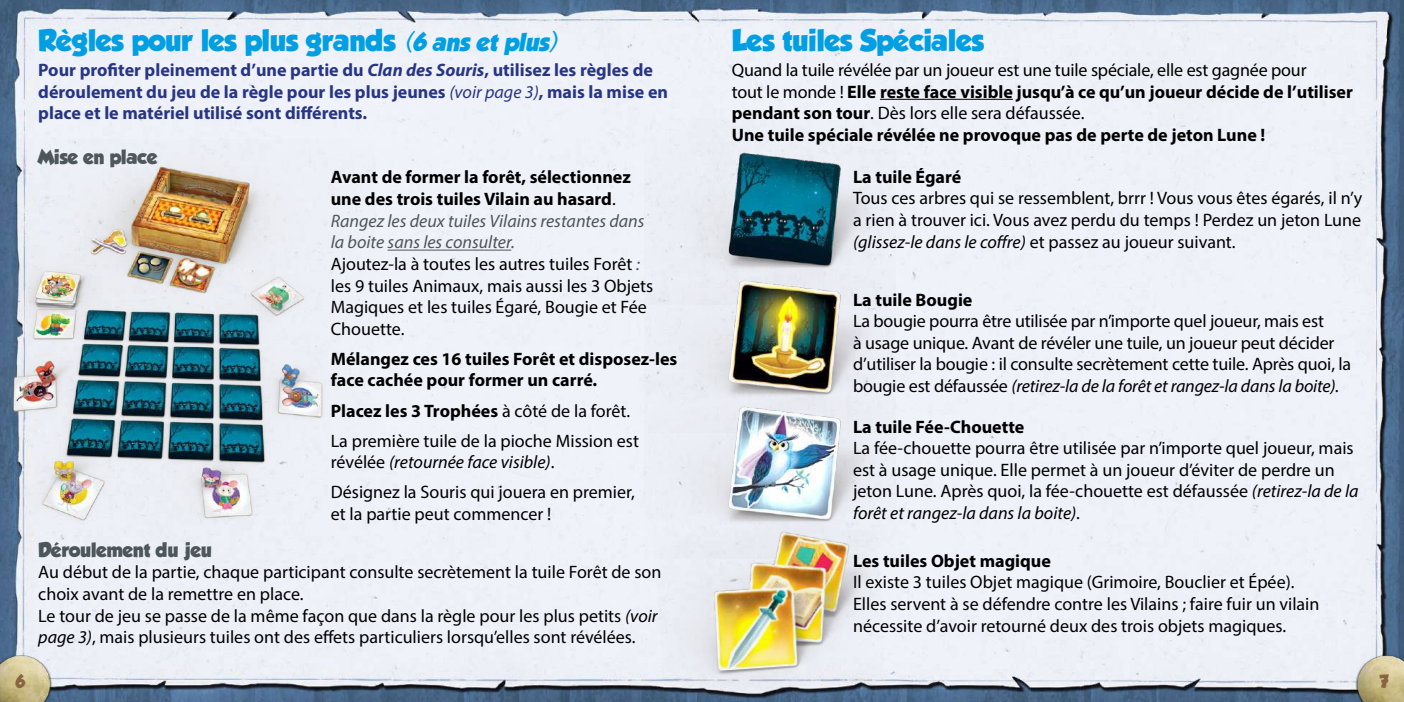
<style>
.page{position:relative;width:1404px;height:702px;background:#fff}
.page>*{position:absolute;margin:0;border:0;box-sizing:border-box;transform-origin:0 0}
.t1{font:27px "GROBOLD";color:#009fe3}
.t2{font:18px/21.6px "Myriad Pro";color:#000}
.t3{font:700 18px/21.6px "Myriad Pro";color:#000}
.t4{font:700 18px/21.6px "Myriad Pro";color:#283583}
.t5{font:18px "GROBOLD";color:#4c565b}
.t6{font:16.5px "GROBOLD";color:#896443}
.s1{font-style:italic;font-size:22.5px}
.s2{font-style:italic}
.s3{font-weight:400;font-style:italic}
.s4{font-weight:700}
.s5{font-style:italic;color:#4c565b}
.s6{font-weight:400}
</style>
<div class="page">
<img style="left:0;top:0;width:1403px;height:702px">
<img style="left:1345px;top:643px;width:58px;height:59px">
<img style="left:0;top:643px;width:61px;height:59px">
<img style="left:644px;top:119px;width:251px;height:128px">
<img style="left:644px;top:247px;width:251px;height:126px">
<img style="left:644px;top:373px;width:251px;height:185px">
<img style="left:653px;top:517px;width:233px;height:179px">
<hr style="left:387px;top:250px;width:124px;height:1px;background:#4c565b">
<hr style="left:880px;top:99px;width:132px;height:1px;background:#000">
<img style="left:0;top:140px;width:375px;height:422px">
<h1 class="t1" style="left:38px;top:25px;width:525px">Règles pour les plus grands <span class="s1">(6 ans et plus)</span></h1>
<h1 class="t1" style="left:731px;top:25px;width:253px">Les tuiles Spéciales</h1>
<p class="t4" style="left:38px;top:58px;width:631px">Pour profiter pleinement d’une partie du <span class="s2">Clan des Souris</span>, utilisez les règles de déroulement du jeu de la règle pour les plus jeunes <span class="s3">(voir page 3)</span>, mais la mise en place et le matériel utilisé sont différents.</p>
<p class="t5" style="left:38px;top:146px;width:120px">Mise en place</p>
<p class="t2" style="left:331px;top:166px;width:324px"><span class="s4">Avant de former la forêt, sélectionnez une des trois tuiles Vilain au hasard</span>.<br><span class="s5">Rangez les deux tuiles Vilains restantes dans la boite sans les consulter.<br></span>Ajoutez-la à toutes les autres tuiles Forêt <span class="s5">: </span>les 9 tuiles Animaux, mais aussi les 3 Objets Magiques et les tuiles Égaré, Bougie et Fée Chouette.</p>
<p class="t3" style="left:331px;top:347px;width:348px">Mélangez ces 16 tuiles Forêt et disposez-les face cachée pour former un carré.</p>
<p class="t2" style="left:331px;top:395px;width:310px;line-height:30.2px"><span class="s4">Placez les 3 Trophées</span> à côté de la forêt.<br>La première tuile de la pioche Mission est</p>
<p class="t2" style="left:331px;top:447px;width:305px;line-height:30.2px">révélée <span class="s2">(retournée face visible)</span>.<br>Désignez la Souris qui jouera en premier,</p>
<p class="t2" style="left:331px;top:503px;width:222px">et la partie peut commencer !</p>
<p class="t5" style="left:38px;top:539px;width:175px">Déroulement du jeu</p>
<p class="t2" style="left:38px;top:561px;width:624px">Au début de la partie, chaque participant consulte secrètement la tuile Forêt de son choix avant de la remettre en place.<br>Le tour de jeu se passe de la même façon que dans la règle pour les plus petits <span class="s2">(voir page 3)</span>, mais plusieurs tuiles ont des effets particuliers lorsqu’elles sont révélées.</p>
<p class="t3" style="left:731px;top:58px;width:622px"><span class="s6">Quand la tuile révélée par un joueur est une tuile spéciale, elle est gagnée pour<br>tout le monde !</span> Elle reste face visible jusqu’à ce qu’un joueur décide de l’utiliser pendant son tour<span class="s6">. Dès lors elle sera défaussée.<br></span>Une tuile spéciale révélée ne provoque pas de perte de jeton Lune !</p>
<p class="t3" style="left:853px;top:165px;width:110px">La tuile Égaré</p>
<p class="t2" style="left:853px;top:187px;width:510px;text-align:justify">Tous ces arbres qui se ressemblent, brrr ! Vous vous êtes égarés, il n’y a rien à trouver ici. Vous avez perdu du temps ! Perdez un jeton Lune <span class="s2">(glissez-le dans le coffre)</span> et passez au joueur suivant.</p>
<p class="t3" style="left:853px;top:288px;width:121px">La tuile Bougie</p>
<p class="t2" style="left:853px;top:310px;width:499px">La bougie pourra être utilisée par n’importe quel joueur, mais est<br>à usage unique. Avant de révéler une tuile, un joueur peut décider d’utiliser la bougie : il consulte secrètement cette tuile. Après quoi, la bougie est défaussée <span class="s2">(retirez-la de la forêt et rangez-la dans la boite).</span></p>
<p class="t3" style="left:853px;top:415px;width:173px">La tuile Fée-Chouette</p>
<p class="t2" style="left:853px;top:437px;width:507px">La fée-chouette pourra être utilisée par n’importe quel joueur, mais est à usage unique. Elle permet à un joueur d’éviter de perdre un jeton Lune. Après quoi, la fée-chouette est défaussée <span class="s2">(retirez-la de la forêt et rangez-la dans la boite)</span>.</p>
<p class="t3" style="left:853px;top:549px;width:199px">Les tuiles Objet magique</p>
<p class="t2" style="left:853px;top:571px;width:468px">Il existe 3 tuiles Objet magique (Grimoire, Bouclier et Épée).<br>Elles servent à se défendre contre les Vilains ; faire fuir un vilain nécessite d’avoir retourné deux des trois objets magiques.</p>
<p class="t6" style="left:16px;top:671px;width:11px">6</p>
<p class="t6" style="left:1379px;top:671px;width:10px">7</p>
</div>
